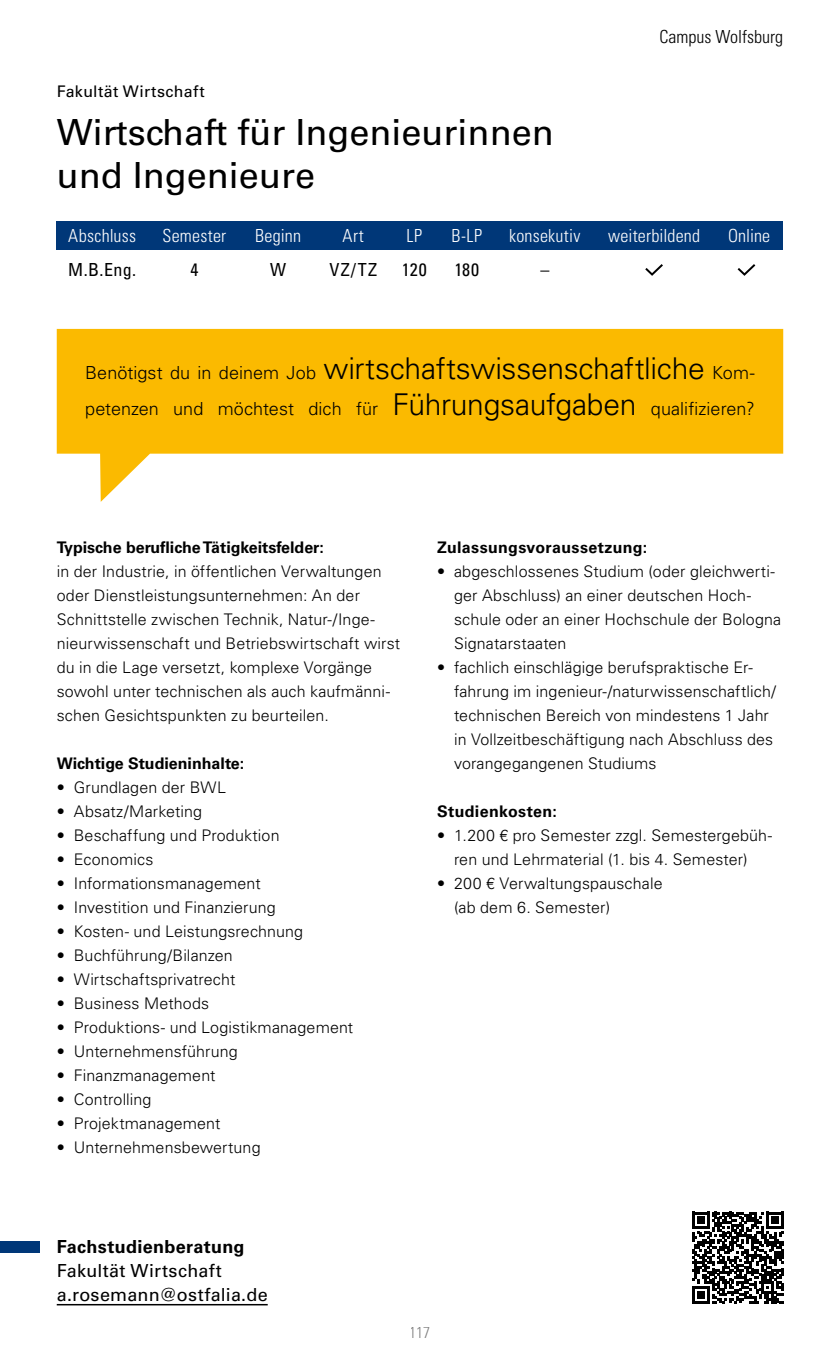
<style>
.page{position:relative;width:840px;height:1361px;background:#fff}
.page>*{position:absolute;margin:0;border:0;box-sizing:border-box;transform-origin:0 0}
.t1{font:36px/43.2px "Univers LT Std";color:#000}
.t2{font:300 30px "Univers LT Std";letter-spacing:-.01em;color:#000}
.t3{font:300 condensed 18px "Univers LT Std";letter-spacing:.01em;color:#fff}
.t4{font:300 18px "Univers LT Std";letter-spacing:.005em;color:#000}
.t5{font:18px/24px "Univers LT Std";letter-spacing:.015em;color:#000}
.t6{font:condensed 18px "Univers LT Std";letter-spacing:.04em;color:#000}
.t7{font:700 18px "Univers LT Std";letter-spacing:.015em;color:#000}
.t8{font:300 condensed 18px "Univers LT Std";color:#000}
.t9{font:300 16px/24px "Univers LT Std";letter-spacing:.01em;color:#000}
.t10{font:700 16px "Univers LT Std";color:#000}
.t11{font:700 16px "Univers LT Std";letter-spacing:.02em;color:#000}
.t12{font:16px "Univers LT Std";letter-spacing:.025em;color:#000}
.t13{font:300 condensed 16px "Univers LT Std";color:#000}
.s1{font-size:18px}
.s2{font-size:30px}
</style>
<div class="page">
<svg style="left:57px;top:329px;width:725px;height:173px;fill:#fbba00"></svg>
<div style="left:57px;top:221px;width:725px;height:28px;background:#003778"></div>
<svg style="left:645px;top:264px;width:18px;height:12px"></svg>
<svg style="left:692px;top:1211px;width:91px;height:92px"></svg>
<hr style="left:57px;top:1304px;width:210px;height:1px;background:#000">
<svg style="left:737px;top:264px;width:19px;height:12px"></svg>
<div style="left:0;top:1241px;width:40px;height:11px;background:#003778"></div>
<p class="t12" style="left:57px;top:82px;width:149px">Fakultät Wirtschaft</p>
<h1 class="t1" style="left:57px;top:111px;width:498px">Wirtschaft für Ingenieurinnen und Ingenieure</h1>
<p class="t8" style="left:659px;top:26px;width:125px">Campus Wolfsburg</p>
<p class="t3" style="left:68px;top:225px;width:69px">Abschluss</p>
<p class="t3" style="left:162px;top:225px;width:65px">Semester</p>
<p class="t3" style="left:255px;top:225px;width:47px">Beginn</p>
<p class="t6" style="left:270px;top:258px;width:18px">W</p>
<p class="t3" style="left:342px;top:225px;width:23px">Art</p>
<p class="t3" style="left:406px;top:225px;width:17px">LP</p>
<p class="t3" style="left:451px;top:225px;width:32px">B-LP</p>
<p class="t3" style="left:509px;top:225px;width:73px">konsekutiv</p>
<p class="t3" style="left:607px;top:225px;width:93px">weiterbildend</p>
<p class="t3" style="left:727px;top:225px;width:44px">Online</p>
<p class="t6" style="left:68px;top:258px;width:69px">M.B.Eng.</p>
<p class="t6" style="left:190px;top:258px;width:9px">4</p>
<p class="t6" style="left:329px;top:258px;width:49px">VZ/TZ</p>
<p class="t6" style="left:401px;top:258px;width:26px">120</p>
<p class="t6" style="left:454px;top:258px;width:26px">180</p>
<p class="t6" style="left:540px;top:258px;width:10px">–</p>
<h2 class="t2" style="left:85px;top:350px;width:670px"><span class="s1">Benötigst du in deinem Job</span> wirtschaftswissenschaftliche <span class="s1">Kom-</span></h2>
<p class="t4" style="left:85px;top:398px;width:670px">petenzen und möchtest dich für <span class="s2">Führungsaufgaben</span> qualifizieren?</p>
<p class="t10" style="left:57px;top:538px;width:268px">Typische berufliche Tätigkeitsfelder:</p>
<p class="t9" style="left:57px;top:559px;width:345px">in der Industrie, in öffentlichen Verwaltungen oder Dienstleistungsunternehmen: An der Schnittstelle zwischen Technik, Natur-/Inge&shy;nieurwissenschaft und Betriebswirtschaft wirst du in die Lage versetzt, komplexe Vorgänge sowohl unter technischen als auch kaufmänni&shy;schen Gesichtspunkten zu beurteilen.</p>
<p class="t10" style="left:57px;top:754px;width:189px">Wichtige Studieninhalte:</p>
<p class="t9" style="left:57px;top:775px;width:171px">• Grundlagen der BWL</p>
<p class="t9" style="left:57px;top:799px;width:147px">• Absatz/Marketing</p>
<p class="t9" style="left:57px;top:823px;width:224px">• Beschaffung und Produktion</p>
<p class="t9" style="left:57px;top:847px;width:98px">• Economics</p>
<p class="t9" style="left:57px;top:871px;width:205px">• Informationsmanagement</p>
<p class="t9" style="left:57px;top:895px;width:220px">• Investition und Finanzierung</p>
<p class="t9" style="left:57px;top:919px;width:248px">• Kosten- und Leistungsrechnung</p>
<p class="t9" style="left:57px;top:943px;width:177px">• Buchführung/Bilanzen</p>
<p class="t9" style="left:57px;top:967px;width:180px">• Wirtschaftsprivatrecht</p>
<p class="t9" style="left:57px;top:991px;width:154px">• Business Methods</p>
<p class="t9" style="left:57px;top:1015px;width:298px">• Produktions- und Logistikmanagement</p>
<p class="t9" style="left:57px;top:1039px;width:182px">• Unternehmensführung</p>
<p class="t9" style="left:57px;top:1063px;width:160px">• Finanzmanagement</p>
<p class="t9" style="left:57px;top:1087px;width:96px">• Controlling</p>
<p class="t9" style="left:57px;top:1111px;width:165px">• Projektmanagement</p>
<p class="t9" style="left:57px;top:1135px;width:205px">• Unternehmensbewertung</p>
<p class="t11" style="left:437px;top:538px;width:212px">Zulassungsvoraussetzung:</p>
<p class="t9" style="left:454px;top:559px;width:328px;text-indent:-17px">• abgeschlossenes Studium (oder gleichwerti&shy;ger Abschluss) an einer deutschen Hoch&shy;schule oder an einer Hochschule der Bologna Signatarstaaten</p>
<p class="t9" style="left:454px;top:655px;width:323px;text-indent:-17px">• fachlich einschlägige berufspraktische Er&shy;fahrung im ingenieur-/naturwissenschaftlich/ technischen Bereich von mindestens 1 Jahr in Vollzeitbeschäftigung nach Abschluss des vorangegangenen Studiums</p>
<p class="t11" style="left:437px;top:802px;width:121px">Studienkosten:</p>
<p class="t9" style="left:437px;top:823px;width:336px;text-align:center">• 1.200 € pro Semester zzgl. Semestergebüh&shy;ren und Lehrmaterial (1. bis 4. Semester)</p>
<p class="t9" style="left:454px;top:871px;width:210px;text-indent:-17px">• 200 € Verwaltungspauschale (ab dem 6. Semester)</p>
<p class="t7" style="left:57px;top:1235px;width:189px">Fachstudienberatung</p>
<p class="t5" style="left:57px;top:1258px;width:212px">Fakultät Wirtschaft a.rosemann@ostfalia.de</p>
<p class="t13" style="left:409px;top:1323px;width:22px">117</p>
</div>
